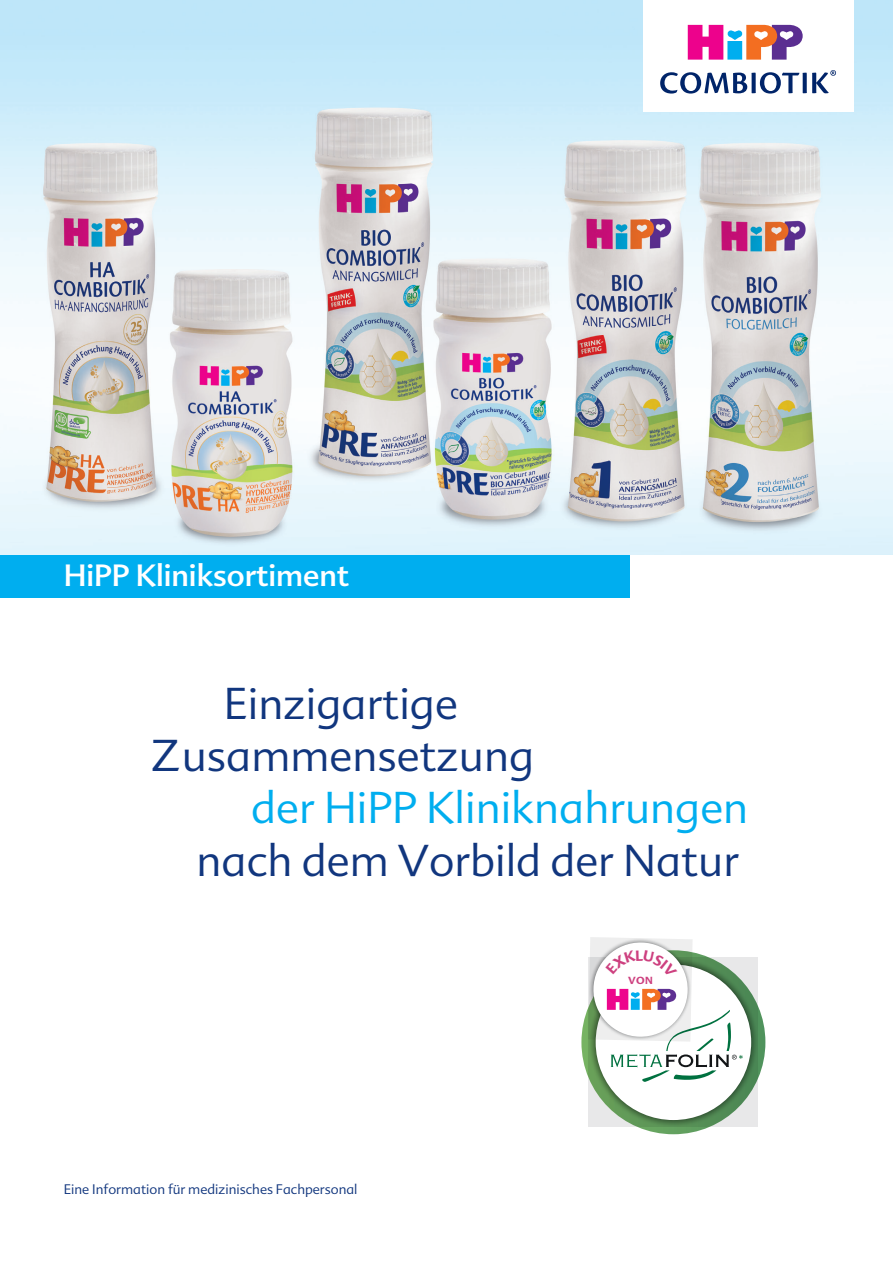
<style>
.page{position:relative;width:893px;height:1263px;background:#fff}
.page>*{position:absolute;margin:0;border:0;box-sizing:border-box;transform-origin:0 0}
.t1{font:300 43.5px/52.2px "Advert Pro";color:#11367e;text-align:center}
.t2{font:300 43.5px "Advert Pro";color:#00aeef}
.t3{font:30px "Advert Pro";color:#fff}
.t4{font:300 13.5px "Advert Pro";color:#11367e}
.t5{font:700 10.05px "Advert Pro";color:#cd407f}
</style>
<div class="page">
<img style="left:0;top:0;width:893px;height:555px">
<div style="left:0;top:555px;width:629px;height:42px;background:#00aeef"></div>
<div style="left:643px;top:0;width:211px;height:111px;background:#fff"></div>
<svg style="left:688px;top:25px;width:115px;height:35px"></svg>
<svg style="left:660px;top:70px;width:176px;height:24px"></svg>
<svg style="left:581px;top:950px;width:184px;height:184px"></svg>
<svg style="left:589px;top:958px;width:169px;height:169px;background:#8ead8f"></svg>
<div style="left:596px;top:964px;width:155px;height:156px;background:#fff;border-radius:50%"></div>
<svg style="left:588px;top:937px;width:155px;height:145px"></svg>
<p class="t3" style="left:64px;top:556px;width:287px">HiPP Kliniksortiment</p>
<p class="t1" style="left:151px;top:678px;width:385px">Einzigartige<br>Zusammensetzung</p>
<p class="t2" style="left:251px;top:781px;width:498px">der HiPP Kliniknahrungen</p>
<p class="t1" style="left:196px;top:834px;width:544px">nach dem Vorbild der Natur</p>
<p class="t4" style="left:64px;top:1181px;width:295px">Eine Information für medizinisches Fachpersonal</p>
<p class="t5" style="left:628px;top:974px;width:26px">VON</p>
</div>
